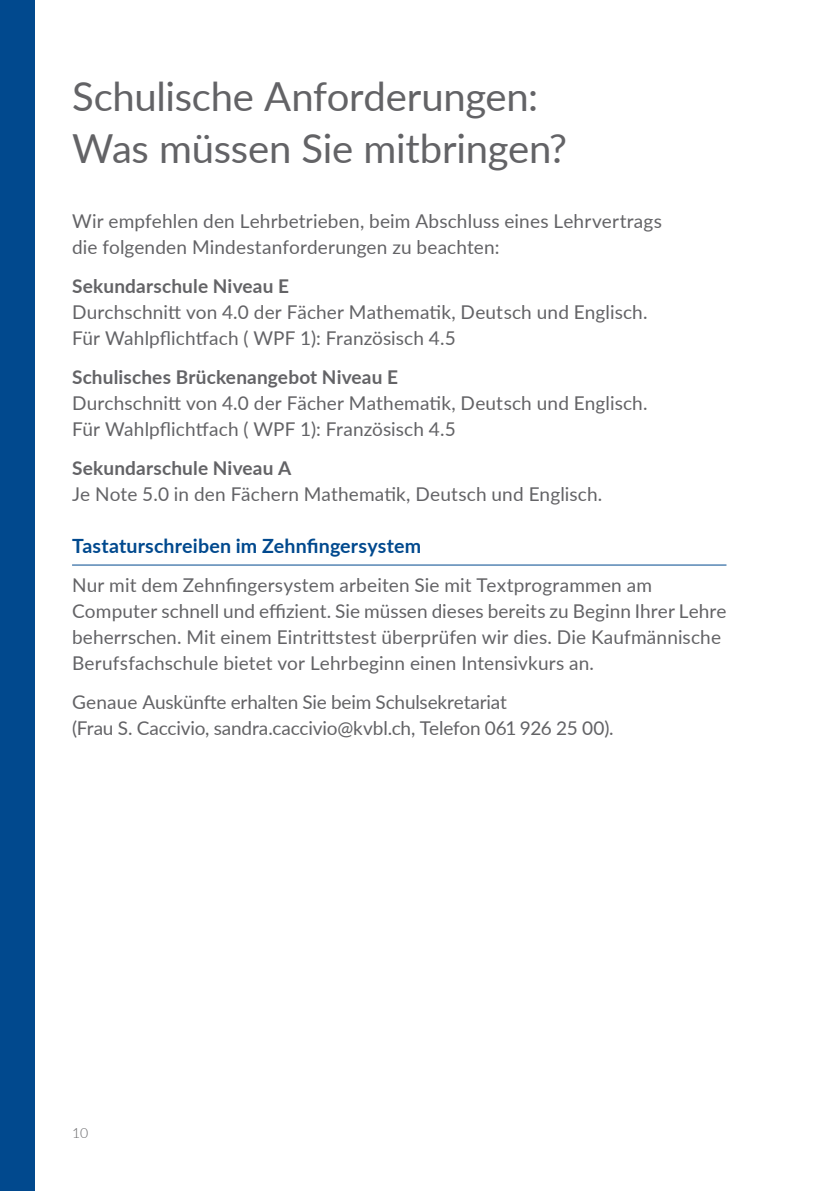
<style>
.page{position:relative;width:840px;height:1191px;background:#fff}
.page>*{position:absolute;margin:0;border:0;box-sizing:border-box;transform-origin:0 0}
.t1{font:40px/52px "Lato";letter-spacing:-.005em;color:#636366}
.t2{font:700 19.6px "Lato";letter-spacing:.01em;color:#01498e}
.t3{font:19px/26px "Lato";letter-spacing:.005em;color:#636366}
.t4{font:700 19px "Lato";letter-spacing:.01em;color:#636366}
.t5{font:300 14px "Lato";color:#636366}
</style>
<div class="page">
<div style="left:0;top:0;width:34px;height:1191px;background:#01498e"></div>
<hr style="left:72px;top:564px;width:654px;height:1px;background:#01498e">
<h1 class="t1" style="left:72px;top:69px;width:496px">Schulische Anforderungen:<br>Was müssen Sie mitbringen?</h1>
<p class="t3" style="left:72px;top:207px;width:591px">Wir empfehlen den Lehrbetrieben, beim Abschluss eines Lehrvertrags die folgenden Mindestanforderungen zu beachten:</p>
<p class="t4" style="left:72px;top:272px;width:218px">Sekundarschule Niveau E</p>
<p class="t3" style="left:72px;top:298px;width:576px">Durchschnitt von 4.0 der Fächer Mathematik, Deutsch und Englisch.<br>Für Wahlpflichtfach ( WPF 1): Französisch 4.5</p>
<p class="t4" style="left:72px;top:363px;width:327px">Schulisches Brückenangebot Niveau E</p>
<p class="t3" style="left:72px;top:389px;width:576px">Durchschnitt von 4.0 der Fächer Mathematik, Deutsch und Englisch.<br>Für Wahlpflichtfach ( WPF 1): Französisch 4.5</p>
<p class="t4" style="left:72px;top:454px;width:220px">Sekundarschule Niveau A</p>
<p class="t3" style="left:72px;top:480px;width:531px">Je Note 5.0 in den Fächern Mathematik, Deutsch und Englisch.</p>
<p class="t2" style="left:72px;top:531px;width:350px">Tastaturschreiben im Zehnfingersystem</p>
<p class="t3" style="left:72px;top:571px;width:655px">Nur mit dem Zehnfingersystem arbeiten Sie mit Textprogrammen am Computer schnell und effizient. Sie müssen dieses bereits zu Beginn Ihrer Lehre beherrschen. Mit einem Eintrittstest überprüfen wir dies. Die Kaufmännische Berufsfachschule bietet vor Lehrbeginn einen Intensivkurs an.</p>
<p class="t3" style="left:72px;top:688px;width:542px">Genaue Auskünfte erhalten Sie beim Schulsekretariat<br>(Frau S. Caccivio, sandra.caccivio@kvbl.ch, Telefon 061 926 25 00).</p>
<p class="t5" style="left:72px;top:1123px;width:18px">10</p>
</div>
